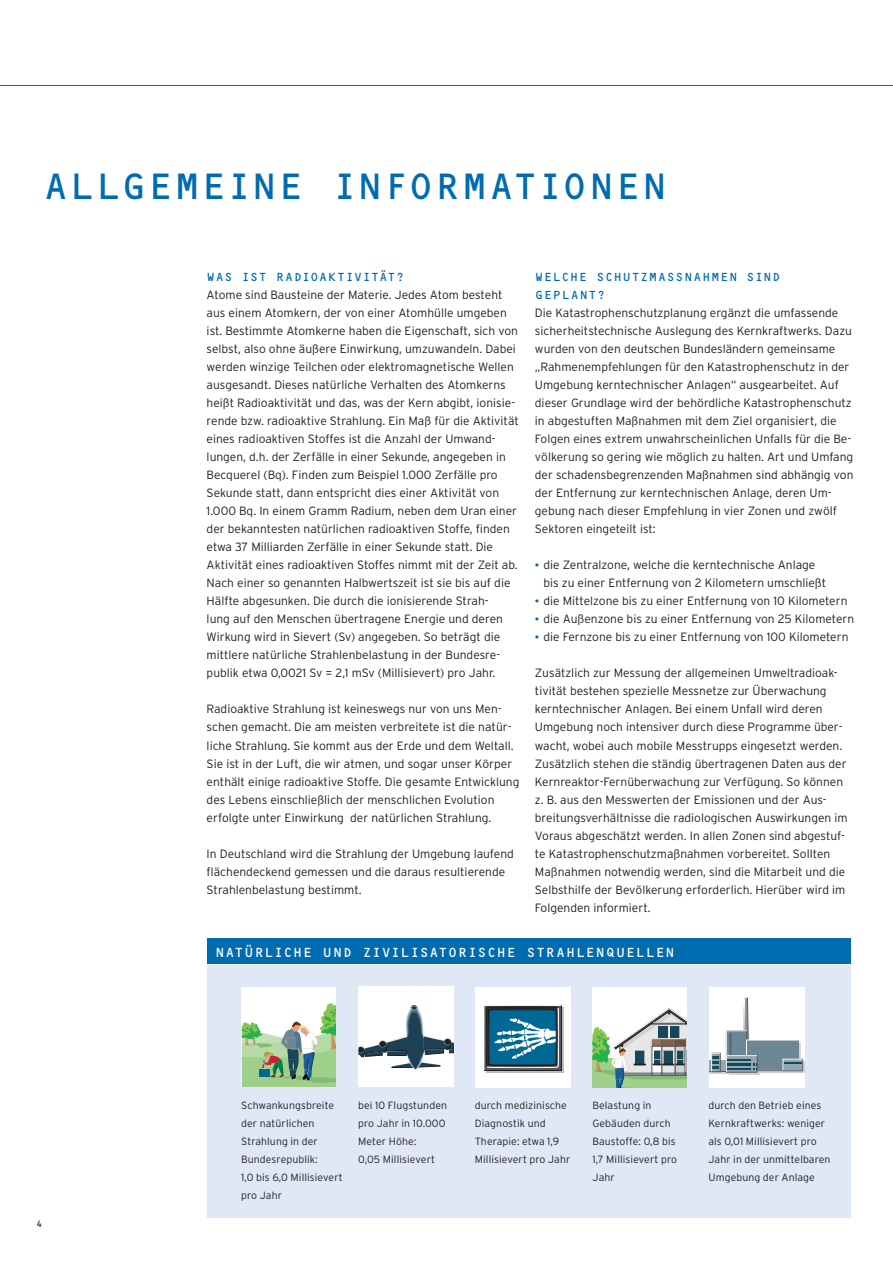
<style>
.page{position:relative;width:893px;height:1263px;background:#fff}
.page>*{position:absolute;margin:0;border:0;box-sizing:border-box;transform-origin:0 0}
.Head_25_30{font:37.5px "OCRB A";letter-spacing:-.025em;color:#006caf}
.t1{font:13.5px "OCRB A";letter-spacing:.01em;color:#fff}
.Fliesstext_8_12{font:300 12px/18px "Interstate";color:#231f20}
.Fliesstext_8_12_Aufzähl{font:300 12px/18px "Interstate";color:#231f20}
.Zwischenüberschrift1_8_12{font:12px/18px "OCRB A";letter-spacing:.01em;color:#006caf}
.t2{font:300 10.5px/18px "Interstate";letter-spacing:.01em;color:#231f20}
.t3{font:9px "OCRB A";color:#231f20}
.s1{font-weight:700;font-size:16.5px;color:#006caf}
</style>
<div class="page">
<hr style="left:0;top:85px;width:893px;height:1px;background:#006caf">
<div style="left:207px;top:965px;width:643px;height:252px;background:#dfe8f4"></div>
<div style="left:207px;top:938px;width:643px;height:25px;background:#006caf"></div>
<div style="left:359px;top:987px;width:94px;height:100px;background:#fff"></div>
<svg style="left:358px;top:1005px;width:95px;height:65px"></svg>
<div style="left:592px;top:987px;width:94px;height:100px;background:#fff"></div>
<svg style="left:592px;top:1008px;width:95px;height:80px"></svg>
<div style="left:242px;top:987px;width:94px;height:100px;background:#fff"></div>
<img style="left:242px;top:1003px;width:94px;height:84px">
<div style="left:475px;top:987px;width:95px;height:100px;background:#fff"></div>
<div style="left:486px;top:1008px;width:78px;height:65px;background:#bcbdc0"></div>
<svg style="left:483px;top:1005px;width:79px;height:66px;background:#427992"></svg>
<div style="left:709px;top:988px;width:95px;height:99px;background:#fff"></div>
<div style="left:749px;top:1042px;width:52px;height:31px;background:#d1d2d4"></div>
<svg style="left:709px;top:1072px;width:20px;height:2px"></svg>
<svg style="left:729px;top:1072px;width:31px;height:2px"></svg>
<svg style="left:801px;top:1061px;width:3px;height:12px"></svg>
<svg style="left:709px;top:997px;width:94px;height:75px"></svg>
<p class="Head_25_30" style="left:43px;top:164px;width:627px">ALLGEMEINE INFORMATIONEN</p>
<p class="Zwischenüberschrift1_8_12" style="left:207px;top:268px;width:199px">WAS IST RADIOAKTIVITÄT?</p>
<p class="Fliesstext_8_12" style="left:207px;top:286px;width:314px">Atome sind Bausteine der Materie. Jedes Atom besteht aus einem Atomkern, der von einer Atomhülle umgeben ist. Bestimmte Atomkerne haben die Eigenschaft, sich von selbst, also ohne äußere Einwirkung, umzuwandeln. Dabei werden winzige Teilchen oder elektromagnetische Wellen ausgesandt. Dieses natürliche Verhalten des Atomkerns heißt Radioaktivität und das, was der Kern abgibt, ionisie&shy;rende bzw. radioaktive Strahlung. Ein Maß für die Aktivität eines radioaktiven Stoffes ist die Anzahl der Umwand&shy;lungen, d.h. der Zerfälle in einer Sekunde, angegeben in Becquerel (Bq). Finden zum Beispiel 1.000 Zerfälle pro Sekunde statt, dann entspricht dies einer Aktivität von 1.000 Bq. In einem Gramm Radium, neben dem Uran einer der bekanntesten natürlichen radioaktiven Stoffe, finden etwa 37 Milliarden Zerfälle in einer Sekunde statt. Die Aktivität eines radioaktiven Stoffes nimmt mit der Zeit ab.<br>Nach einer so genannten Halbwertszeit ist sie bis auf die Hälfte abgesunken. Die durch die ionisierende Strah-<br>lung auf den Menschen übertragene Energie und deren Wirkung wird in Sievert (Sv) angegeben. So beträgt die mittlere natürliche Strahlenbelastung in der Bundesre&shy;publik etwa 0,0021 Sv = 2,1 mSv (Millisievert) pro Jahr.</p>
<p class="Fliesstext_8_12" style="left:207px;top:700px;width:314px">Radioaktive Strahlung ist keineswegs nur von uns Men&shy;schen gemacht. Die am meisten verbreitete ist die natür&shy;liche Strahlung. Sie kommt aus der Erde und dem Weltall.<br>Sie ist in der Luft, die wir atmen, und sogar unser Körper enthält einige radioaktive Stoffe. Die gesamte Entwicklung des Lebens einschließlich der menschlichen Evolution erfolgte unter Einwirkung der natürlichen Strahlung.</p>
<p class="Fliesstext_8_12" style="left:207px;top:844px;width:309px">In Deutschland wird die Strahlung der Umgebung laufend flächendeckend gemessen und die daraus resultierende<br>Strahlenbelastung bestimmt.</p>
<p class="Zwischenüberschrift1_8_12" style="left:535px;top:268px;width:247px">WELCHE SCHUTZMASSNAHMEN SIND<br>GEPLANT?</p>
<p class="Fliesstext_8_12" style="left:535px;top:304px;width:320px">Die Katastrophenschutzplanung ergänzt die umfassende sicherheitstechnische Auslegung des Kernkraftwerks. Dazu wurden von den deutschen Bundesländern gemeinsame „Rahmenempfehlungen für den Katastrophenschutz in der Umgebung kerntechnischer Anlagen“ ausgearbeitet. Auf dieser Grundlage wird der behördliche Katastrophenschutz in abgestuften Maßnahmen mit dem Ziel organisiert, die Folgen eines extrem unwahrscheinlichen Unfalls für die Be&shy;völkerung so gering wie möglich zu halten. Art und Umfang der schadensbegrenzenden Maßnahmen sind abhängig von der Entfernung zur kerntechnischen Anlage, deren Um&shy;gebung nach dieser Empfehlung in vier Zonen und zwölf Sektoren eingeteilt ist:</p>
<p class="Fliesstext_8_12_Aufzähl" style="left:543px;top:556px;width:284px;text-indent:-9px"><span class="s1">·</span> die Zentralzone, welche die kerntechnische Anlage bis zu einer Entfernung von 2 Kilometern umschließt</p>
<p class="Fliesstext_8_12_Aufzähl" style="left:535px;top:592px;width:314px"><span class="s1">·</span> die Mittelzone bis zu einer Entfernung von 10 Kilometern</p>
<p class="Fliesstext_8_12_Aufzähl" style="left:535px;top:610px;width:321px"><span class="s1">·</span> die Außenzone bis zu einer Entfernung von 25 Kilometern</p>
<p class="Fliesstext_8_12_Aufzähl" style="left:535px;top:628px;width:315px"><span class="s1">·</span> die Fernzone bis zu einer Entfernung von 100 Kilometern</p>
<p class="Fliesstext_8_12" style="left:535px;top:664px;width:314px">Zusätzlich zur Messung der allgemeinen Umweltradioak&shy;tivität bestehen spezielle Messnetze zur Überwachung kerntechnischer Anlagen. Bei einem Unfall wird deren Umgebung noch intensiver durch diese Programme über&shy;wacht, wobei auch mobile Messtrupps eingesetzt werden.<br>Zusätzlich stehen die ständig übertragenen Daten aus der Kernreaktor-Fernüberwachung zur Verfügung. So können z. B. aus den Messwerten der Emissionen und der Aus&shy;breitungsverhältnisse die radiologischen Auswirkungen im Voraus abgeschätzt werden. In allen Zonen sind abgestuf&shy;te Katastrophenschutzmaßnahmen vorbereitet. Sollten Maßnahmen notwendig werden, sind die Mitarbeit und die Selbsthilfe der Bevölkerung erforderlich. Hierüber wird im Folgenden informiert.</p>
<p class="t3" style="left:36px;top:1219px;width:8px">4</p>
<p class="t1" style="left:215px;top:944px;width:461px">NATÜRLICHE UND ZIVILISATORISCHE STRAHLENQUELLEN</p>
<p class="t2" style="left:241px;top:1096px;width:103px">Schwankungsbreite der natürlichen<br>Strahlung in der<br>Bundesrepublik:<br>1,0 bis 6,0 Millisievert pro Jahr</p>
<p class="t2" style="left:358px;top:1096px;width:90px">bei 10 Flugstunden pro Jahr in 10.000<br>Meter Höhe:<br>0,05 Millisievert</p>
<p class="t2" style="left:475px;top:1096px;width:97px">durch medizinische<br>Diagnostik und<br>Therapie: etwa 1,9<br>Millisievert pro Jahr</p>
<p class="t2" style="left:592px;top:1096px;width:86px">Belastung in<br>Gebäuden durch<br>Baustoffe: 0,8 bis<br>1,7 Millisievert pro<br>Jahr</p>
<p class="t2" style="left:708px;top:1096px;width:124px">durch den Betrieb eines<br>Kernkraftwerks: weniger als 0,01 Millisievert pro<br>Jahr in der unmittelbaren<br>Umgebung der Anlage</p>
</div>
